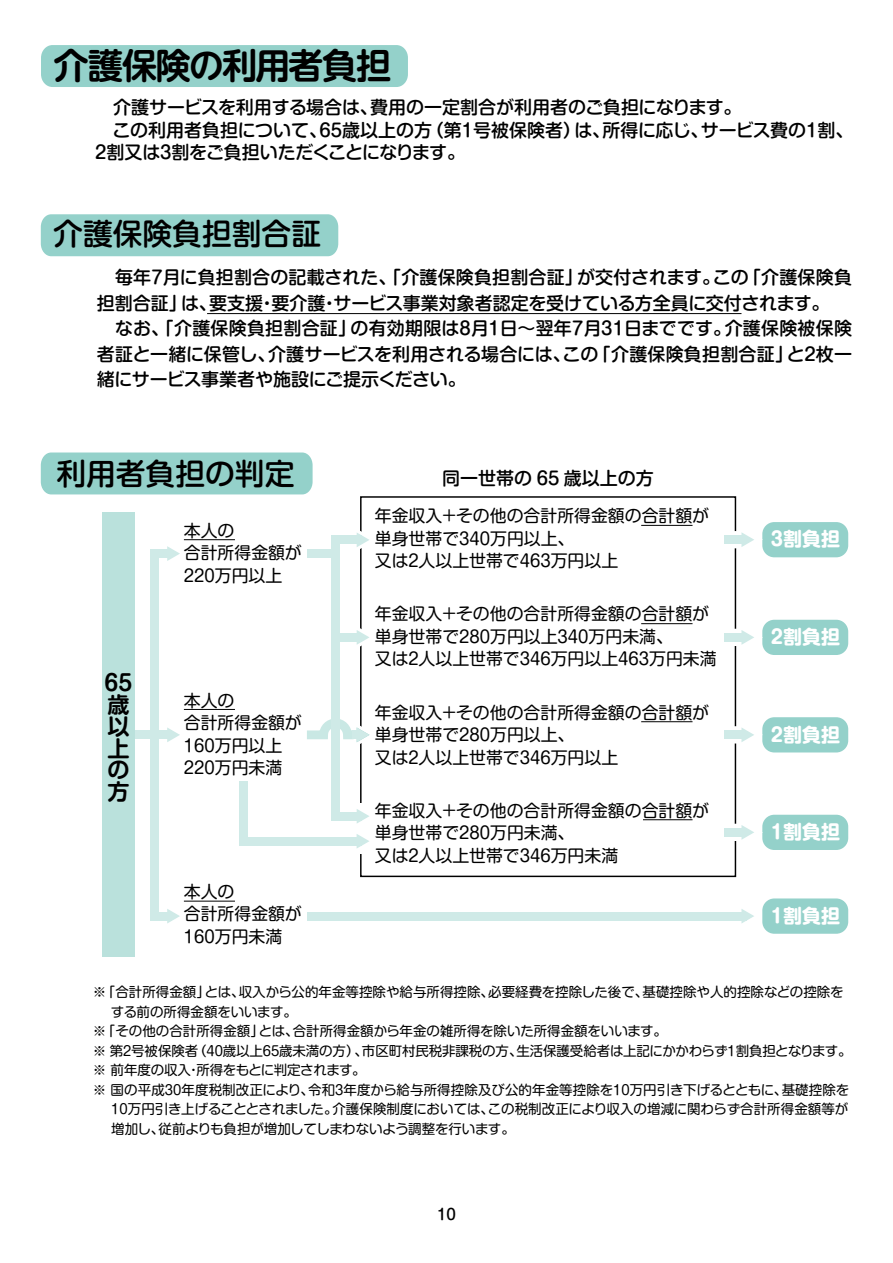
<style>
.page{position:relative;width:893px;height:1263px;background:#fff}
.page>*{position:absolute;margin:0;border:0;box-sizing:border-box;transform-origin:0 0}
.t1{font:700 35.25px "UD Shin M Go Pro De";letter-spacing:-.055em;color:#000}
.t2{font:500 29.7px "Shin M Go Pro";color:#000}
.t3{font:700 22.05px/21.8px "Shin M Go Pro De";color:#000}
.t4{font:700 19.05px "Shin M Go Pro";color:#fff}
.t5{font:500 18px/25.5px "Shin M Go Pro";color:#000}
.t6{font:16.8px/22.5px "Shin M Go Pro";color:#000}
.t7{font:500 15px "Shin M Go Pro";color:#000}
.t8{font:13.5px "Shin M Go Pro";letter-spacing:-.01em;color:#000}
</style>
<div class="page">
<div style="left:41px;top:214px;width:297px;height:42px;background:#94d1ca"></div>
<div style="left:41px;top:452px;width:272px;height:42px;background:#94d1ca"></div>
<div style="left:41px;top:45px;width:367px;height:42px;background:#94d1ca;border-radius:12px"></div>
<div style="left:103px;top:512px;width:32px;height:445px;background:#bae1dc"></div>
<div style="left:150px;top:549px;width:22px;height:9px;background:#cfeae7"></div>
<svg style="left:167px;top:546px;width:13px;height:15px"></svg>
<div style="left:150px;top:730px;width:22px;height:9px;background:#cfeae7"></div>
<svg style="left:167px;top:727px;width:13px;height:15px"></svg>
<div style="left:307px;top:549px;width:31px;height:9px;background:#cfeae7"></div>
<div style="left:340px;top:535px;width:21px;height:9px;background:#cfeae7"></div>
<svg style="left:356px;top:521px;width:13px;height:35px"></svg>
<div style="left:340px;top:633px;width:21px;height:9px;background:#cfeae7"></div>
<svg style="left:356px;top:619px;width:13px;height:34px"></svg>
<div style="left:333px;top:805px;width:35px;height:22px;border:13px solid #fff"></div>
<div style="left:135px;top:730px;width:22px;height:9px;background:#cfeae7"></div>
<div style="left:150px;top:549px;width:9px;height:190px;background:#cfeae7"></div>
<div style="left:150px;top:912px;width:22px;height:8px;background:#cfeae7"></div>
<svg style="left:167px;top:909px;width:13px;height:14px"></svg>
<div style="left:307px;top:912px;width:439px;height:8px;background:#cfeae7"></div>
<svg style="left:741px;top:909px;width:13px;height:14px"></svg>
<div style="left:150px;top:730px;width:9px;height:190px;background:#cfeae7"></div>
<div style="left:331px;top:535px;width:9px;height:285px;background:#cfeae7"></div>
<hr style="left:207px;top:313px;width:534px;height:1px;background:#000">
<hr style="left:184px;top:539px;width:51px;height:1px;background:#000">
<hr style="left:184px;top:709px;width:51px;height:1px;background:#000">
<hr style="left:184px;top:901px;width:51px;height:1px;background:#000">
<hr style="left:641px;top:525px;width:51px;height:1px;background:#000">
<hr style="left:641px;top:623px;width:51px;height:1px;background:#000">
<hr style="left:641px;top:721px;width:51px;height:1px;background:#000">
<hr style="left:643px;top:819px;width:49px;height:1px;background:#000">
<div style="left:762px;top:522px;width:86px;height:35px;background:#94d1ca;border-radius:12px"></div>
<div style="left:762px;top:620px;width:86px;height:35px;background:#94d1ca;border-radius:12px"></div>
<div style="left:762px;top:717px;width:86px;height:35px;background:#94d1ca;border-radius:12px"></div>
<div style="left:762px;top:815px;width:86px;height:35px;background:#94d1ca;border-radius:12px"></div>
<div style="left:762px;top:898px;width:86px;height:36px;background:#94d1ca;border-radius:12px"></div>
<svg style="left:307px;top:716px;width:63px;height:35px"></svg>
<div style="left:352px;top:730px;width:5px;height:9px;background:#cfeae7"></div>
<div style="left:725px;top:535px;width:21px;height:9px;background:#cfeae7"></div>
<svg style="left:734px;top:518px;width:37px;height:41px"></svg>
<div style="left:725px;top:633px;width:21px;height:9px;background:#cfeae7"></div>
<svg style="left:734px;top:615px;width:37px;height:41px"></svg>
<div style="left:725px;top:730px;width:21px;height:9px;background:#cfeae7"></div>
<svg style="left:734px;top:713px;width:37px;height:41px"></svg>
<div style="left:725px;top:828px;width:21px;height:9px;background:#cfeae7"></div>
<svg style="left:734px;top:810px;width:37px;height:41px"></svg>
<div style="left:242px;top:837px;width:119px;height:8px;background:#cfeae7"></div>
<svg style="left:339px;top:787px;width:30px;height:79px"></svg>
<div style="left:239px;top:781px;width:9px;height:64px;background:#cfeae7"></div>
<h1 class="t1" style="left:53px;top:36px;width:339px">介護保険の利用者負担</h1>
<h3 class="t5" style="left:92px;top:93px;width:763px;line-height:22.8px">　介護サービスを利用する場合は、費用の一定割合が利用者のご負担になります。<br>　この利用者負担について、65歳以上の方（第1号被保険者）は、所得に応じ、サービス費の1割、<br>２割又は３割をご負担いただくことになります。</h3>
<h2 class="t2" style="left:53px;top:210px;width:269px">介護保険負担割合証</h2>
<h3 class="t5" style="left:97px;top:263px;width:757px">　毎年7月に負担割合の記載された、「介護保険負担割合証」が交付されます。この「介護保険負担割合証」は、要支援・要介護・サービス事業対象者認定を受けている方全員に交付されます。　なお、「介護保険負担割合証」の有効期限は8月1日～翌年7月31日までです。介護保険被保険者証と一緒に保管し、介護サービスを利用される場合には、この「介護保険負担割合証」と2枚一緒にサービス事業者や施設にご提示ください。</h3>
<h2 class="t2" style="left:56px;top:449px;width:240px">利用者負担の判定</h2>
<h3 class="t5" style="left:442px;top:463px;width:213px">同一世帯の 65 歳以上の方</h3>
<p class="t6" style="left:375px;top:503px;width:336px">年金収入＋その他の合計所得金額の合計額が単身世帯で340万円以上、<br>又は２人以上世帯で463万円以上</p>
<p class="t6" style="left:184px;top:517px;width:119px">本人の<br>合計所得金額が<br>220万円以上</p>
<h3 class="t3" style="left:104px;top:669px;width:29px">65歳以上の方</h3>
<p class="t6" style="left:184px;top:687px;width:119px">本人の<br>合計所得金額が<br>160万円以上<br>220万円未満</p>
<p class="t6" style="left:184px;top:878px;width:119px">本人の<br>合計所得金額が<br>160万円未満</p>
<p class="t6" style="left:375px;top:601px;width:343px">年金収入＋その他の合計所得金額の合計額が単身世帯で280万円以上340万円未満、<br>又は２人以上世帯で346万円以上463万円未満</p>
<p class="t6" style="left:375px;top:699px;width:336px">年金収入＋その他の合計所得金額の合計額が単身世帯で280万円以上、<br>又は２人以上世帯で346万円以上</p>
<p class="t6" style="left:375px;top:797px;width:336px">年金収入＋その他の合計所得金額の合計額が単身世帯で280万円未満、<br>又は２人以上世帯で346万円未満</p>
<h3 class="t4" style="left:767px;top:524px;width:74px">３割負担</h3>
<h3 class="t4" style="left:767px;top:621px;width:74px">２割負担</h3>
<h3 class="t4" style="left:767px;top:719px;width:74px">２割負担</h3>
<h3 class="t4" style="left:767px;top:816px;width:74px">１割負担</h3>
<h3 class="t4" style="left:767px;top:900px;width:74px">１割負担</h3>
<p class="t8" style="left:93px;top:981px;width:752px">※「合計所得金額」とは、収入から公的年金等控除や給与所得控除、必要経費を控除した後で、基礎控除や人的控除などの控除を</p>
<p class="t8" style="left:93px;top:1001px;width:205px">　 する前の所得金額をいいます。</p>
<p class="t8" style="left:93px;top:1020px;width:576px">※「その他の合計所得金額」とは、合計所得金額から年金の雑所得を除いた所得金額をいいます。</p>
<p class="t8" style="left:93px;top:1040px;width:760px">※ 第２号被保険者（40歳以上65歳未満の方）、市区町村民税非課税の方、生活保護受給者は上記にかかわらず１割負担となります。</p>
<p class="t8" style="left:93px;top:1059px;width:274px">※ 前年度の収入・所得をもとに判定されます。</p>
<p class="t8" style="left:93px;top:1079px;width:758px">※ 国の平成30年度税制改正により、令和3年度から給与所得控除及び公的年金等控除を10万円引き下げるとともに、基礎控除を</p>
<p class="t8" style="left:111px;top:1098px;width:739px">10万円引き上げることとされました。介護保険制度においては、この税制改正により収入の増減に関わらず合計所得金額等が</p>
<p class="t8" style="left:111px;top:1118px;width:405px">増加し、従前よりも負担が増加してしまわないよう調整を行います。</p>
<p class="t7" style="left:437px;top:1202px;width:20px">10</p>
</div>
